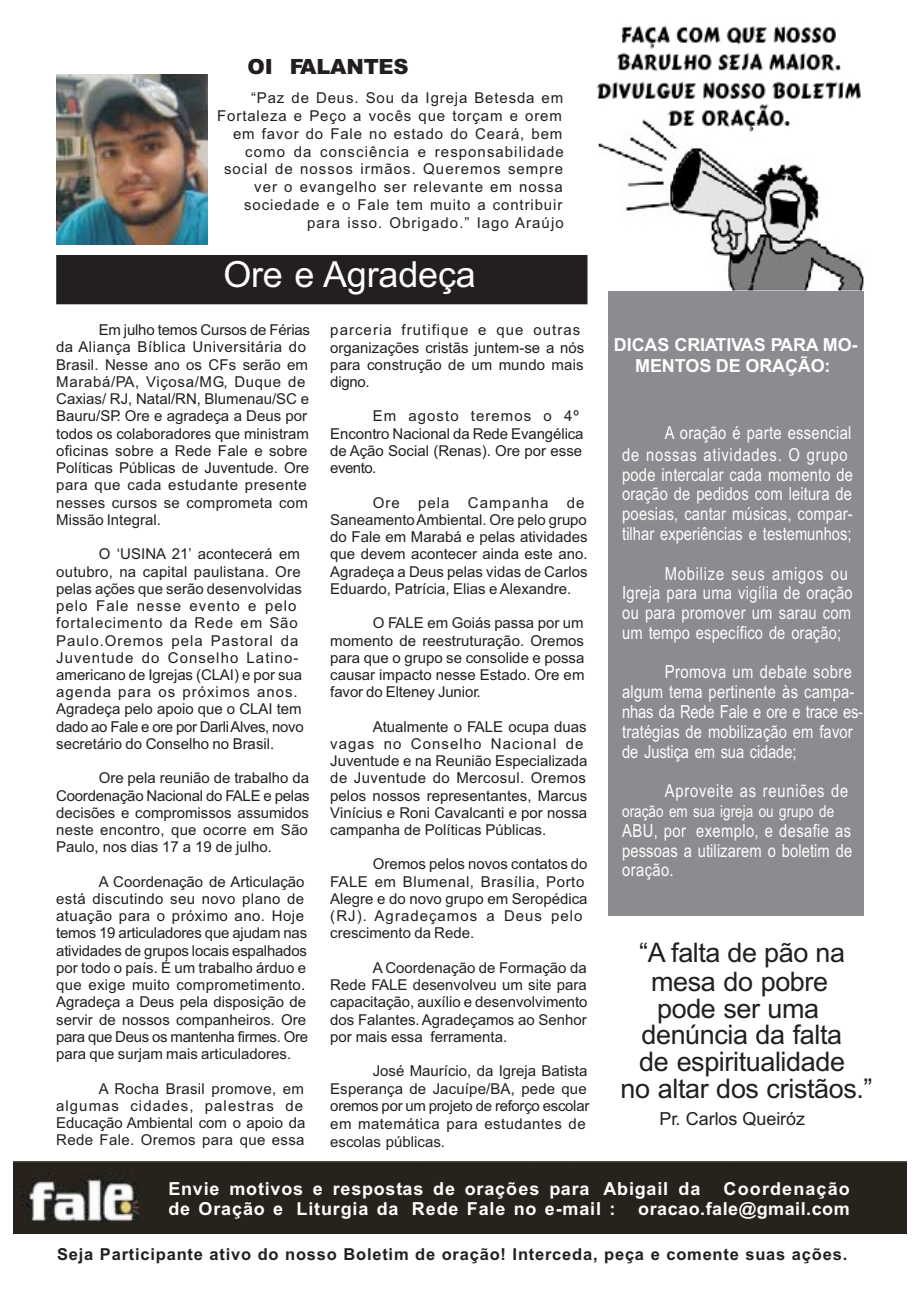
<style>
.page{position:relative;width:920px;height:1290px;background:#fff}
.page>*{position:absolute;margin:0;border:0;box-sizing:border-box;transform-origin:0 0}
.t1{font:36px "Arial";letter-spacing:-.005em;color:#fff}
.t2{font:27px "Arial";letter-spacing:-.015em;color:#231f20}
.t3{font:900 21px "Arial";letter-spacing:-.01em;color:#231f20}
.t4{font:18px/19.8px "Arial Narrow";letter-spacing:.01em;color:#fff;text-align:justify}
.t5{font:700 18px "Arial";letter-spacing:.045em;color:#fff}
.t6{font:18px/21.6px "Arial Narrow";letter-spacing:.045em;color:#fff;text-align:right}
.t7{font:700 18px/21.5px "Arial";letter-spacing:-.01em;color:#fff;text-align:center}
.t8{font:18px "Arial Narrow";letter-spacing:.04em;color:#fff}
.t9{font:18px "Arial";color:#231f20}
.t10{font:700 18px "Arial";letter-spacing:.065em;color:#fff}
.t11{font:700 16.5px "Arial";letter-spacing:.05em;color:#231f20}
.t12{font:16.5px "Arial Narrow";color:#fff}
.t13{font:15px/17.2px "Arial";color:#231f20}
.t14{font:15px/18px "Arial";letter-spacing:.065em;color:#231f20;text-align:right}
.t15{font:15px/17.2px "Arial";letter-spacing:.02em;color:#231f20}
</style>
<div class="page">
<div style="left:608px;top:199px;width:255px;height:717px;background:#8a8c8f"></div>
<div style="left:13px;top:1162px;width:893px;height:71px;background:#27221b"></div>
<img style="left:20px;top:1174px;width:119px;height:59px">
<img style="left:596px;top:25px;width:268px;height:265px">
<img style="left:56px;top:75px;width:151px;height:169px">
<div style="left:56px;top:255px;width:532px;height:50px;background:#231f20"></div>
<h3 class="t3" style="left:248px;top:58px;width:163px">OI FALANTES</h3>
<p class="t14" style="left:217px;top:90px;width:348px">“Paz de Deus. Sou da Igreja Betesda em Fortaleza e Peço a vocês que torçam e orem em favor do Fale no estado do Ceará, bem como da consciência e responsabilidade social de nossos irmãos. Queremos sempre ver o evangelho ser relevante em nossa sociedade e o Fale tem muito a contribuir para isso. Obrigado.” Iago Araújo</p>
<h1 class="t1" style="left:223px;top:261px;width:254px">Ore e Agradeça</h1>
<p class="t13" style="left:56px;top:323px;width:255px;text-indent:42px">Em julho temos Cursos de Férias da Aliança Bíblica Universitária do<br>Brasil. Nesse ano os CFs serão em<br>Marabá/PA, Viçosa/MG, Duque de<br>Caxias/ RJ, Natal/RN, Blumenau/SC e<br>Bauru/SP. Ore e agradeça a Deus por todos os colaboradores que ministram oficinas sobre a Rede Fale e sobre<br>Políticas Públicas de Juventude. Ore para que cada estudante presente nesses cursos se comprometa com<br>Missão Integral.</p>
<p class="t13" style="left:56px;top:547px;width:249px;text-indent:42px">O ‘USINA 21’ acontecerá em outubro, na capital paulistana. Ore pelas ações que serão desenvolvidas pelo Fale nesse evento e pelo fortalecimento da Rede em São<br>Paulo.Oremos pela Pastoral da<br>Juventude do Conselho Latino&shy;americano de Igrejas (CLAI) e por sua agenda para os próximos anos.<br>Agradeça pelo apoio que o CLAI tem dado ao Fale e ore por Darli Alves, novo secretário do Conselho no Brasil.</p>
<p class="t13" style="left:56px;top:771px;width:255px;text-align:justify;text-indent:42px">Ore pela reunião de trabalho da Coordenação Nacional do FALE e pelas decisões e compromissos assumidos neste encontro, que ocorre em São Paulo, nos dias 17 a 19 de julho.</p>
<p class="t13" style="left:56px;top:874px;width:253px;text-indent:42px">A Coordenação de Articulação está discutindo seu novo plano de atuação para o próximo ano. Hoje temos 19 articuladores que ajudam nas atividades de grupos locais espalhados por todo o país. É um trabalho árduo e que exige muito comprometimento.<br>Agradeça a Deus pela disposição de servir de nossos companheiros. Ore para que Deus os mantenha firmes. Ore para que surjam mais articuladores.</p>
<p class="t15" style="left:56px;top:1081px;width:251px;text-indent:42px">A Rocha Brasil promove, em algumas cidades, palestras de<br>Educação Ambiental com o apoio da<br>Rede Fale. Oremos para que essa</p>
<p class="t13" style="left:330px;top:323px;width:256px">parceria frutifique e que outras organizações cristãs juntem-se a nós para construção de um mundo mais digno.</p>
<p class="t13" style="left:330px;top:409px;width:255px;text-indent:42px">Em agosto teremos o 4º<br>Encontro Nacional da Rede Evangélica de Ação Social (Renas). Ore por esse evento.</p>
<p class="t13" style="left:330px;top:495px;width:259px;text-indent:42px">Ore pela Campanha de Saneamento Ambiental. Ore pelo grupo do Fale em Marabá e pelas atividades que devem acontecer ainda este ano.<br>Agradeça a Deus pelas vidas de Carlos Eduardo, Patrícia, Elias e Alexandre.</p>
<p class="t13" style="left:330px;top:616px;width:256px;text-align:justify;text-indent:42px">O FALE em Goiás passa por um momento de reestruturação. Oremos para que o grupo se consolide e possa causar impacto nesse Estado. Ore em favor do Elteney Junior.</p>
<p class="t13" style="left:330px;top:719px;width:259px;text-indent:42px">Atualmente o FALE ocupa duas vagas no Conselho Nacional de Juventude e na Reunião Especializada de Juventude do Mercosul. Oremos pelos nossos representantes, Marcus Vinícius e Roni Cavalcanti e por nossa campanha de Políticas Públicas.</p>
<p class="t13" style="left:330px;top:857px;width:259px;text-indent:42px">Oremos pelos novos contatos do<br>FALE em Blumenal, Brasília, Porto<br>Alegre e do novo grupo em Seropédica (RJ). Agradeçamos a Deus pelo crescimento da Rede.</p>
<p class="t13" style="left:330px;top:960px;width:259px;text-align:justify;text-indent:42px">A Coordenação de Formação da Rede FALE desenvolveu um site para capacitação, auxílio e desenvolvimento dos Falantes. Agradeçamos ao Senhor por mais essa ferramenta.</p>
<p class="t13" style="left:330px;top:1063px;width:260px;line-height:17.9px;text-indent:42px">José Maurício, da Igreja Batista<br>Esperança de Jacuípe/BA, pede que oremos por um projeto de reforço escolar em matemática para estudantes de escolas públicas.</p>
<p class="t7" style="left:614px;top:335px;width:245px">DICAS CRIATIVAS PARA MO-<br>MENTOS DE ORAÇÃO:</p>
<p class="t6" style="left:622px;top:424px;width:231px">A oração é parte essencial<br>de nossas atividades. O grupo</p>
<p class="t4" style="left:622px;top:466px;width:232px">pode intercalar cada momento de oração de pedidos com leitura de poesias, cantar músicas, compar&shy;tilhar experiências e testemunhos;</p>
<p class="t4" style="left:622px;top:565px;width:232px;text-align:left;text-indent:42px">Mobilize seus amigos ou<br>Igreja para uma vigília de oração ou para promover um sarau com um tempo específico de oração;</p>
<p class="t4" style="left:622px;top:664px;width:242px;text-align:left;text-indent:42px">Promova um debate sobre algum tema pertinente às campa&shy;nhas da Rede Fale e ore e trace es&shy;tratégias de mobilização em favor de Justiça em sua cidade;</p>
<p class="t8" style="left:664px;top:784px;width:185px">Aproveite as reuniões de</p>
<p class="t12" style="left:622px;top:805px;width:213px">oração em sua igreja ou grupo de</p>
<p class="t4" style="left:622px;top:822px;width:231px">ABU, por exemplo, e desafie as pessoas a utilizarem o boletim de oração.</p>
<h2 class="t2" style="left:639px;top:942px;width:207px">“A falta de pão na</h2>
<h2 class="t2" style="left:651px;top:971px;width:178px">mesa do pobre</h2>
<h2 class="t2" style="left:657px;top:998px;width:163px">pode ser uma</h2>
<h2 class="t2" style="left:641px;top:1025px;width:202px">denúncia da falta</h2>
<h2 class="t2" style="left:639px;top:1052px;width:207px">de espiritualidade</h2>
<h2 class="t2" style="left:620px;top:1079px;width:253px">no altar dos cristãos.”</h2>
<p class="t9" style="left:659px;top:1112px;width:147px">Pr. Carlos Queiróz</p>
<p class="t5" style="left:168px;top:1181px;width:533px">Envie motivos e respostas de orações para Abigail da</p>
<p class="t10" style="left:723px;top:1181px;width:128px">Coordenação</p>
<p class="t5" style="left:168px;top:1202px;width:448px">de Oração e Liturgia da Rede Fale no e-mail :</p>
<p class="t5" style="left:638px;top:1202px;width:213px">oracao.fale@gmail.com</p>
<p class="t11" style="left:57px;top:1248px;width:791px">Seja Participante ativo do nosso Boletim de oração! Interceda, peça e comente suas ações.</p>
</div>
